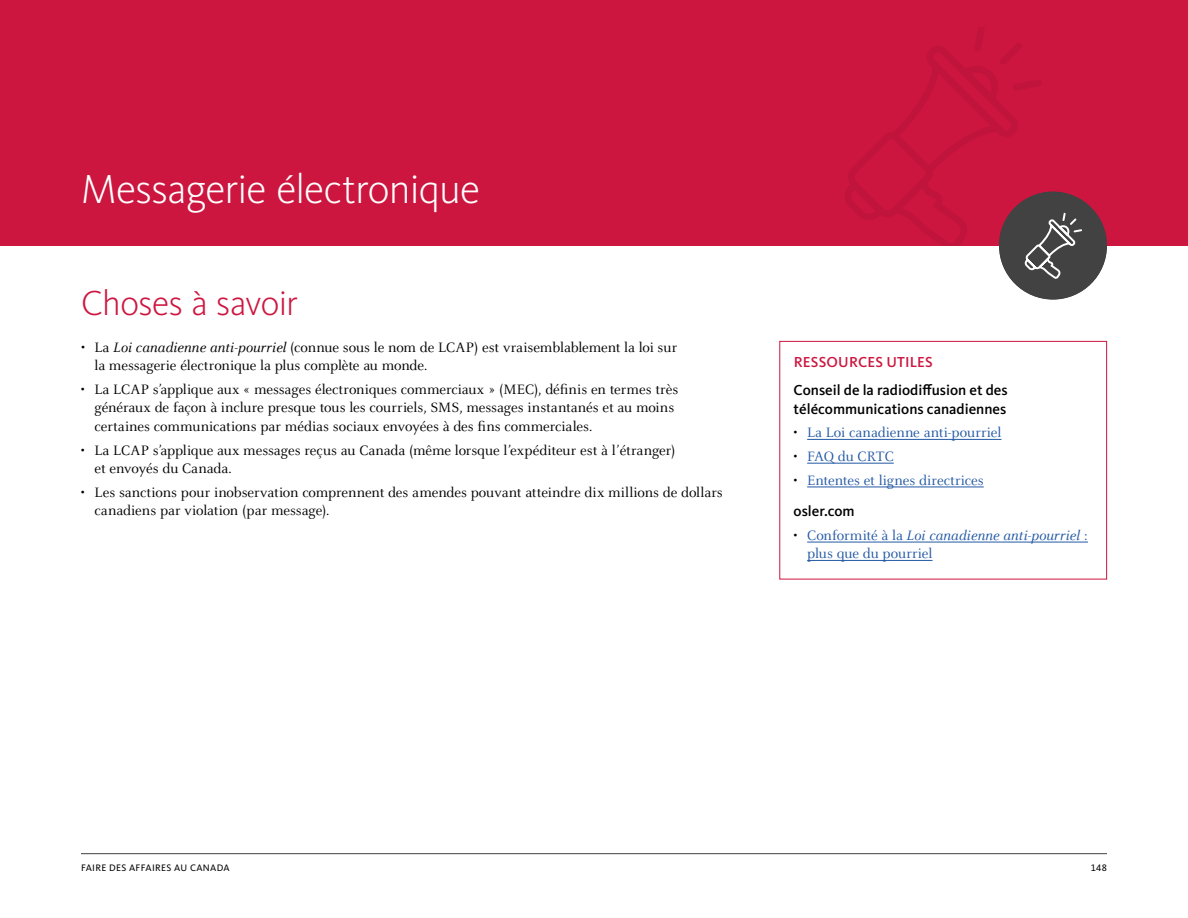
<style>
.page{position:relative;width:1188px;height:918px;background:#fff}
.page>*{position:absolute;margin:0;border:0;box-sizing:border-box;transform-origin:0 0}
.t1{font:300 42px "Kievit Pro";letter-spacing:-.02em;color:#fff}
.t2{font:300 36px "Kievit Pro";letter-spacing:-.015em;color:#cd163f}
.t3{font:15px/18.3px "Celeste OT";letter-spacing:-.005em;color:#000}
.t4{font:15px/18.3px "Celeste OT";color:#2258a4}
.t5{font:500 15px/18.3px "Kievit Pro";color:#000}
.t6{font:500 15px "Kievit Pro";letter-spacing:.01em;color:#cd163f}
.t7{font:9.75px "Kievit Pro";letter-spacing:.035em;color:#000}
.s1{font-style:italic}
.s2{color:#000}
</style>
<div class="page">
<div style="left:0;top:0;width:1188px;height:246px;background:#cd163f"></div>
<hr style="left:81px;top:853px;width:1026px;height:1px;background:#414141">
<hr style="left:807px;top:439px;width:194px;height:1px;background:#2258a4">
<hr style="left:807px;top:463px;width:87px;height:1px;background:#2258a4">
<hr style="left:807px;top:487px;width:177px;height:1px;background:#2258a4">
<hr style="left:807px;top:542px;width:281px;height:1px;background:#2258a4">
<hr style="left:807px;top:560px;width:126px;height:1px;background:#2258a4">
<div style="left:779px;top:341px;width:328px;height:238px;border:1px solid #cd163f"></div>
<div style="left:999px;top:192px;width:108px;height:108px;background:#424242;border-radius:50%"></div>
<svg style="left:845px;top:27px;width:238px;height:254px"></svg>
<h1 class="t1" style="left:81px;top:163px;width:401px">Messagerie électronique</h1>
<h2 class="t2" style="left:81px;top:281px;width:218px">Choses à savoir</h2>
<p class="t3" style="left:94px;top:338px;width:584px;text-indent:-13px">• La <span class="s1">Loi canadienne anti-pourriel</span> (connue sous le nom de LCAP) est vraisemblablement la loi sur la messagerie électronique la plus complète au monde.</p>
<p class="t3" style="left:94px;top:380px;width:585px;text-indent:-14px">• La LCAP s’applique aux « messages électroniques commerciaux » (MEC), définis en termes très généraux de façon à inclure presque tous les courriels, SMS, messages instantanés et au moins certaines communications par médias sociaux envoyées à des fins commerciales.</p>
<p class="t3" style="left:94px;top:441px;width:583px;text-indent:-14px">• La LCAP s’applique aux messages reçus au Canada (même lorsque l’expéditeur est à l’étranger) et envoyés du Canada.</p>
<p class="t3" style="left:94px;top:483px;width:630px;text-indent:-14px">• Les sanctions pour inobservation comprennent des amendes pouvant atteindre dix millions de dollars canadiens par violation (par message).</p>
<p class="t6" style="left:794px;top:353px;width:141px">RESSOURCES UTILES</p>
<p class="t5" style="left:794px;top:381px;width:216px">Conseil de la radiodiffusion et des télécommunications canadiennes</p>
<p class="t4" style="left:794px;top:424px;width:209px"><span class="s2">•</span> La Loi canadienne anti-pourriel</p>
<p class="t4" style="left:794px;top:447px;width:102px"><span class="s2">•</span> FAQ du CRTC</p>
<p class="t4" style="left:794px;top:471px;width:192px"><span class="s2">•</span> Ententes et lignes directrices</p>
<p class="t5" style="left:794px;top:502px;width:63px">osler.com</p>
<p class="t4" style="left:807px;top:526px;width:282px;text-indent:-14px"><span class="s2">•</span> Conformité à la <span class="s1">Loi canadienne anti-pourriel</span> : plus que du pourriel</p>
<p class="t7" style="left:81px;top:862px;width:150px">FAIRE DES AFFAIRES AU CANADA</p>
<p class="t7" style="left:1091px;top:862px;width:18px">148</p>
</div>
